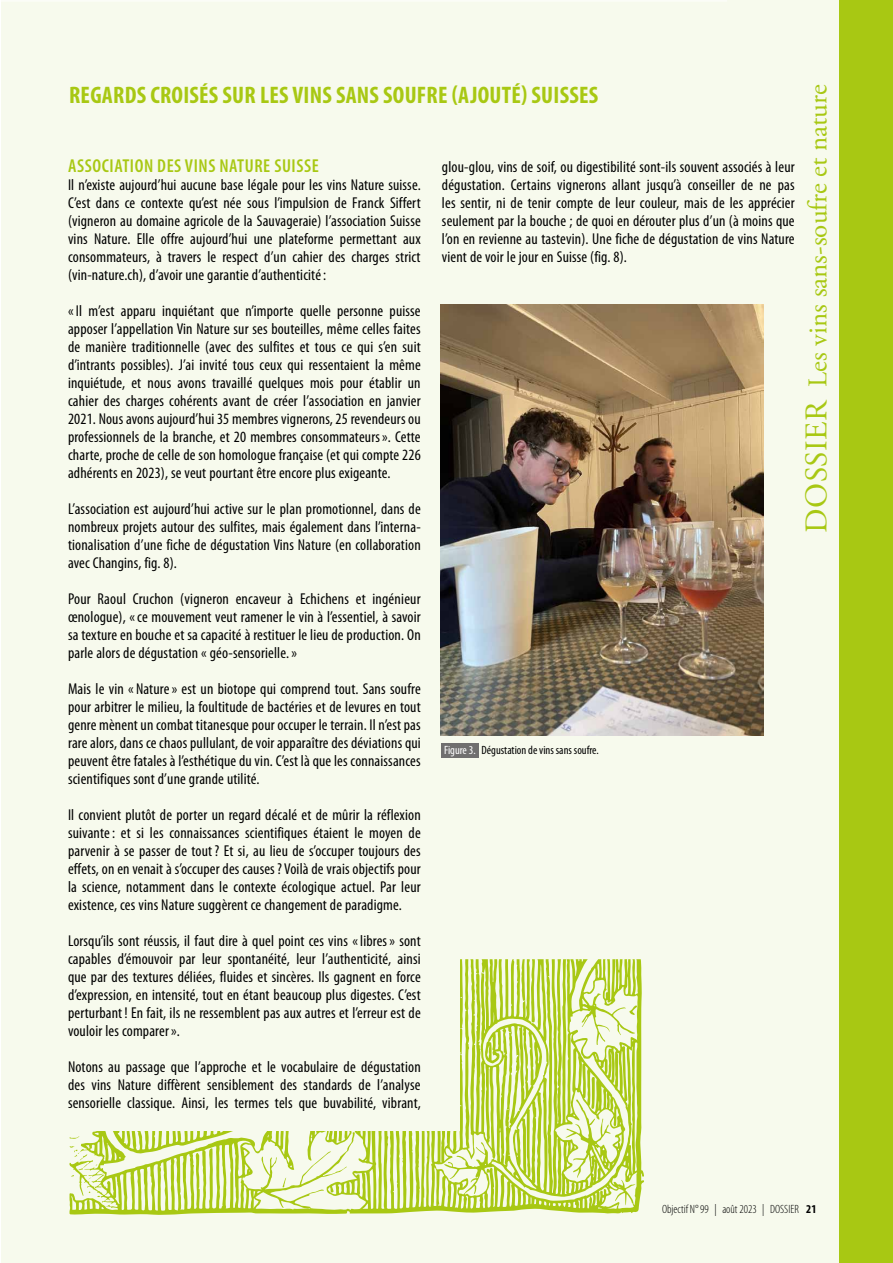
<style>
.page{position:relative;width:893px;height:1263px;background:#fff}
.page>*{position:absolute;margin:0;border:0;box-sizing:border-box;transform-origin:0 0}
.t1{font:27px "Adobe Garamond Pro";color:#a8c813}
.t2{font:700 condensed 24px "Myriad Pro";letter-spacing:.01em;color:#a8c813}
.t3{font:600 condensed 18.75px "Myriad Pro";letter-spacing:.03em;color:#a8c813}
.t4{font:condensed 15.75px/18px "Myriad Pro";letter-spacing:.01em;color:#000;text-align:justify}
.t5{font:condensed 12px "Myriad Pro";color:#000}
.t6{font:300 condensed 12px "Myriad Pro";color:#000}
.s1{color:#fff}
.s2{font-size:31.5px}
.s3{font-weight:700}
</style>
<div class="page">
<div style="left:1px;top:0;width:892px;height:1263px;background:#f7faed"></div>
<div style="left:839px;top:0;width:54px;height:1263px;background:#a8c813"></div>
<svg style="left:69px;top:959px;width:575px;height:256px"></svg>
<svg style="left:531px;top:959px;width:4px;height:64px"></svg>
<svg style="left:69px;top:1136px;width:10px;height:3px"></svg>
<svg style="left:70px;top:1146px;width:27px;height:33px"></svg>
<svg style="left:459px;top:959px;width:4px;height:96px"></svg>
<svg style="left:282px;top:1177px;width:4px;height:10px"></svg>
<svg style="left:629px;top:1005px;width:8px;height:10px"></svg>
<svg style="left:591px;top:1077px;width:4px;height:32px"></svg>
<div style="left:52px;top:902px;width:407px;height:229px;background:#f7faed"></div>
<hr style="left:0;top:1px;width:727px;height:1px;background:#fff">
<img style="left:441px;top:304px;width:323px;height:431px">
<div style="left:441px;top:743px;width:38px;height:14px;background:#706f6f"></div>
<h2 class="t2" style="left:69px;top:80px;width:531px">REGARDS CROISÉS SUR LES VINS SANS SOUFRE (AJOUTÉ) SUISSES</h2>
<p class="t3" style="left:68px;top:154px;width:252px">ASSOCIATION DES VINS NATURE SUISSE</p>
<p class="t4" style="left:68px;top:176px;width:354px">Il n’existe aujourd’hui aucune base légale pour les vins Nature suisse.<br>C’est dans ce contexte qu’est née sous l’impulsion de Franck Siffert (vigneron au domaine agricole de la Sauvageraie) l’association Suisse vins Nature. Elle offre aujourd’hui une plateforme permettant aux consommateurs, à travers le respect d’un cahier des charges strict (vin-nature.ch), d’avoir une garantie d’authenticité:</p>
<p class="t4" style="left:68px;top:302px;width:354px">«Il m’est apparu inquiétant que n’importe quelle personne puisse apposer l’appellation Vin Nature sur ses bouteilles, même celles faites de manière traditionnelle (avec des sulfites et tous ce qui s’en suit d’intrants possibles). J’ai invité tous ceux qui ressentaient la même inquiétude, et nous avons travaillé quelques mois pour établir un cahier des charges cohérents avant de créer l’association en janvier 2021. Nous avons aujourd’hui 35 membres vignerons, 25 revendeurs ou professionnels de la branche, et 20 membres consommateurs». Cette charte, proche de celle de son homologue française (et qui compte 226 adhérents en 2023), se veut pourtant être encore plus exigeante.</p>
<p class="t4" style="left:68px;top:500px;width:354px">L’association est aujourd’hui active sur le plan promotionnel, dans de nombreux projets autour des sulfites, mais également dans l’interna&shy;tionalisation d’une fiche de dégustation Vins Nature (en collaboration avec Changins, fig. 8).</p>
<p class="t4" style="left:68px;top:590px;width:354px">Pour Raoul Cruchon (vigneron encaveur à Echichens et ingénieur œnologue), «ce mouvement veut ramener le vin à l’essentiel, à savoir sa texture en bouche et sa capacité à restituer le lieu de production. On parle alors de dégustation « géo-sensorielle.»</p>
<p class="t4" style="left:68px;top:680px;width:354px">Mais le vin « Nature» est un biotope qui comprend tout. Sans soufre pour arbitrer le milieu, la foultitude de bactéries et de levures en tout genre mènent un combat titanesque pour occuper le terrain. Il n’est pas rare alors, dans ce chaos pullulant, de voir apparaître des déviations qui peuvent être fatales à l’esthétique du vin. C’est là que les connaissances scientifiques sont d’une grande utilité.</p>
<p class="t4" style="left:68px;top:806px;width:354px">Il convient plutôt de porter un regard décalé et de mûrir la réflexion suivante: et si les connaissances scientifiques étaient le moyen de parvenir à se passer de tout? Et si, au lieu de s’occuper toujours des effets, on en venait à s’occuper des causes? Voilà de vrais objectifs pour la science, notamment dans le contexte écologique actuel. Par leur existence, ces vins Nature suggèrent ce changement de paradigme.</p>
<p class="t4" style="left:68px;top:932px;width:354px">Lorsqu’ils sont réussis, il faut dire à quel point ces vins «libres» sont capables d’émouvoir par leur spontanéité, leur l’authenticité, ainsi que par des textures déliées, fluides et sincères. Ils gagnent en force d’expression, en intensité, tout en étant beaucoup plus digestes. C’est perturbant ! En fait, ils ne ressemblent pas aux autres et l’erreur est de vouloir les comparer».</p>
<p class="t4" style="left:68px;top:1058px;width:354px">Notons au passage que l’approche et le vocabulaire de dégustation des vins Nature diffèrent sensiblement des standards de l’analyse sensorielle classique. Ainsi, les termes tels que buvabilité, vibrant,</p>
<p class="t4" style="left:442px;top:158px;width:354px">glou-glou, vins de soif, ou digestibilité sont-ils souvent associés à leur dégustation. Certains vignerons allant jusqu’à conseiller de ne pas les sentir, ni de tenir compte de leur couleur, mais de les apprécier seulement par la bouche ; de quoi en dérouter plus d’un (à moins que l’on en revienne au tastevin). Une fiche de dégustation de vins Nature vient de voir le jour en Suisse (fig. 8).</p>
<p class="t5" style="left:444px;top:743px;width:156px"><span class="s1">Figure 3.</span> Dégustation de vins sans soufre.</p>
<h1 class="t1" style="left:802px;top:533px;width:450px;rotate:-90deg"><span class="s2">DOSSIER</span> Les vins sans-soufre et nature</h1>
<p class="t6" style="left:662px;top:1202px;width:156px">Objectif N° 99 | août 2023 | DOSSIER <span class="s3">21</span></p>
</div>
